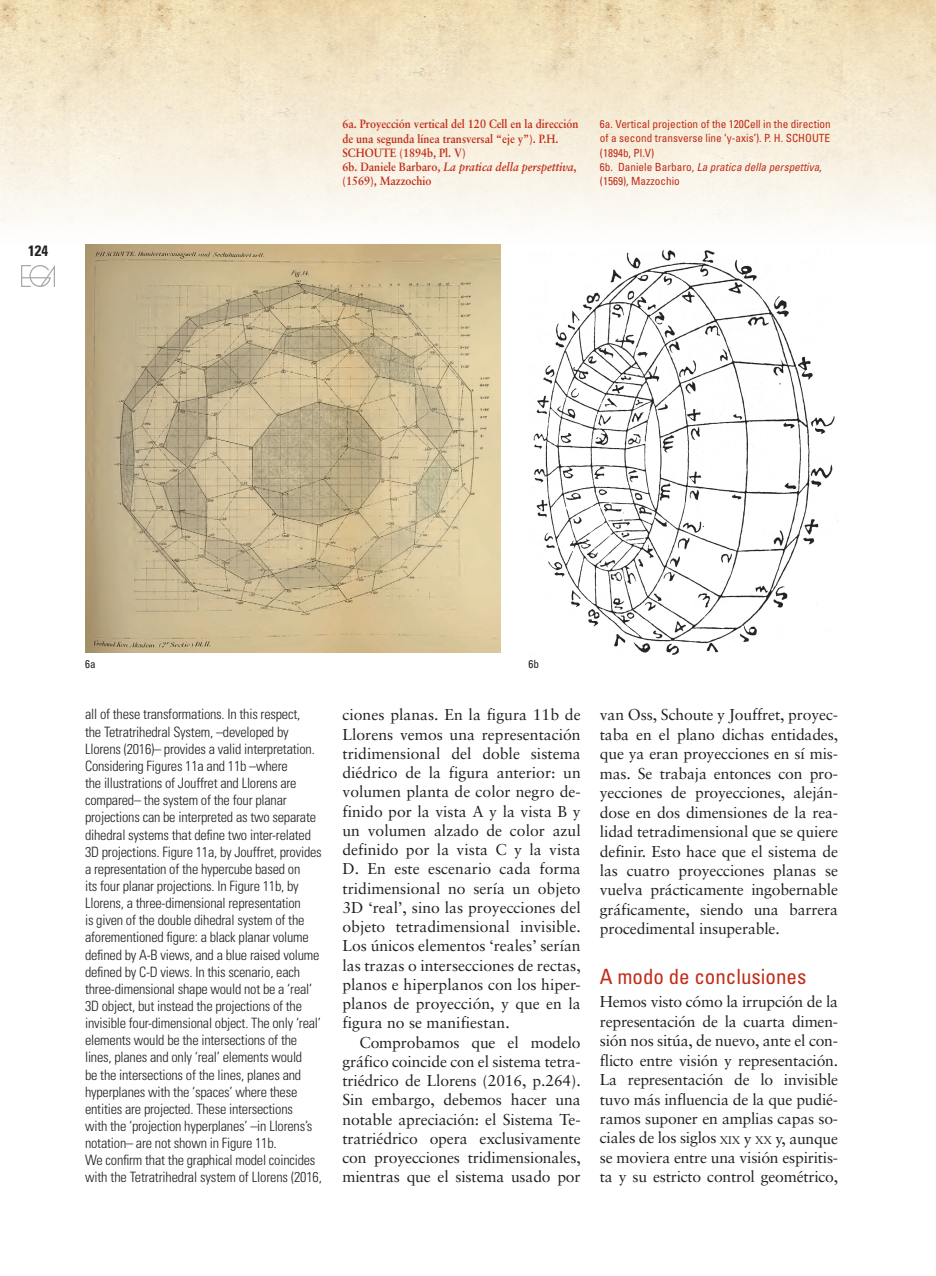
<style>
.page{position:relative;width:936px;height:1276px;background:#fff}
.page>*{position:absolute;margin:0;border:0;box-sizing:border-box;transform-origin:0 0}
.TITULAR_1_CAST{font:condensed 21px "Univers";color:#c02d19}
.t1{font:15.75px/19.2px "Sabon";letter-spacing:-.01em;color:#231f20;text-align:justify}
.t2{font:700 condensed 15px "Univers";color:#231f20}
.t3{font:300 condensed 14.25px/17.1px "Univers";letter-spacing:-.015em;color:#231f20}
.t4{font:700 12px/14.2px "Sabon";color:#c02d19;scale:.9 1}
.t5{font:condensed 11.25px/14.2px "Univers";color:#c02d19;text-align:justify}
.PIES_DE_FOTO_INGLES{font:condensed 11.25px "Univers";color:#231f20}
.s1{font-style:italic}
.s2{color:#212121}
.s3{font-size:10.95px}
</style>
<div class="page">
<img style="left:22px;top:265px;width:33px;height:21px">
<img style="left:0;top:0;width:935px;height:227px">
<img style="left:85px;top:244px;width:416px;height:408px">
<img style="left:533px;top:250px;width:305px;height:405px">
<p class="t2" style="left:28px;top:242px;width:21px">124</p>
<p class="t4" style="left:342px;top:117px;width:264px">6a. Proyección vertical del 120 Cell en la dirección de una segunda línea transversal “eje y”). P.H.<br>SCHOUTE (1894b, Pl. V)</p>
<p class="t4" style="left:342px;top:159px;width:262px">6b. Daniele Barbaro, <span class="s1">La pratica della perspettiva</span>, (1569), Mazzochio</p>
<p class="t5" style="left:600px;top:117px;width:232px">6a. Vertical projection of the 120Cell in the direction of a second transverse line ‘y-axis’). P. H. SCHOUTE (1894b, Pl.V)</p>
<p class="t5" style="left:600px;top:160px;width:223px">6b. Daniele Barbaro, <span class="s1">La pratica della perspettiva</span>, (1569), Mazzochio</p>
<p class="PIES_DE_FOTO_INGLES" style="left:85px;top:657px;width:12px">6a</p>
<p class="PIES_DE_FOTO_INGLES" style="left:528px;top:657px;width:12px">6b</p>
<p class="t3" style="left:85px;top:706px;width:238px">all of these transformations. In this respect,<br>the Tetratrihedral System, –developed by Llorens (2016)– provides a valid interpretation.<br>Considering Figures 11a and 11b –where<br>the illustrations of Jouffret and Llorens are compared– the system of the four planar projections can be interpreted as two separate dihedral systems that define two inter-related 3D projections. Figure 11a, by Jouffret, provides a representation of the hypercube based on<br>its four planar projections. In Figure 11b, by Llorens, a three-dimensional representation<br>is given of the double dihedral system of the aforementioned figure: a black planar volume defined by A-B views, and a blue raised volume defined by C-D views. In this scenario, each three-dimensional shape would not be a ‘real’ 3D object, but instead the projections of the invisible four-dimensional object. The only ‘real’ elements would be the intersections of the lines, planes and <span class="s2">only ‘real’ elements would<br>be the intersections of the lines, planes and hyperplanes with the ‘spaces’ where these entities are projected. These intersections<br>with the ‘projection hyperplanes’ –in Llorens’s notation– are not shown in Figure 11b.</span></p>
<p class="t3" style="left:85px;top:1151px;width:238px">We confirm that the graphical model coincides with the Tetratrihedral system of Llorens (2016,</p>
<p class="t1" style="left:342px;top:705px;width:240px">ciones planas. En la figura 11b de Llorens vemos una representación tridimensional del doble sistema diédrico de la figura anterior: un volumen planta de color negro de&shy;finido por la vista A y la vista B y un volumen alzado de color azul definido por la vista C y la vista D. En este escenario cada forma tridimensional no sería un objeto 3D ‘real’, sino las proyecciones del objeto tetradimensional invisible.<br>Los únicos elementos ‘reales’ serían las trazas o intersecciones de rectas, planos e hiperplanos con los hiper&shy;planos de proyección, y que en la figura no se manifiestan.</p>
<p class="t1" style="left:342px;top:1032px;width:240px;text-indent:17px">Comprobamos que el modelo gráfico coincide con el sistema tetra&shy;triédrico de Llorens (2016, p.264).<br>Sin embargo, debemos hacer una notable apreciación: el Sistema Te&shy;tratriédrico opera exclusivamente con proyecciones tridimensionales, mientras que el sistema usado por</p>
<p class="t1" style="left:600px;top:705px;width:240px">van Oss, Schoute y Jouffret, proyec&shy;taba en el plano dichas entidades, que ya eran proyecciones en sí mis&shy;mas. Se trabaja entonces con pro&shy;yecciones de proyecciones, aleján&shy;dose en dos dimensiones de la rea&shy;lidad tetradimensional que se quiere definir. Esto hace que el sistema de las cuatro proyecciones planas se vuelva prácticamente ingobernable gráficamente, siendo una barrera procedimental insuperable.</p>
<p class="TITULAR_1_CAST" style="left:600px;top:962px;width:208px">A modo de conclusiones</p>
<p class="t1" style="left:600px;top:992px;width:240px">Hemos visto cómo la irrupción de la representación de la cuarta dimen&shy;sión nos sitúa, de nuevo, ante el con&shy;flicto entre visión y representación.<br>La representación de lo invisible tuvo más influencia de la que pudié&shy;ramos suponer en amplias capas so&shy;ciales de los siglos <span class="s3">XIX</span> y <span class="s3">XX</span> y, aunque se moviera entre una visión espiritis&shy;ta y su estricto control geométrico,</p>
</div>
